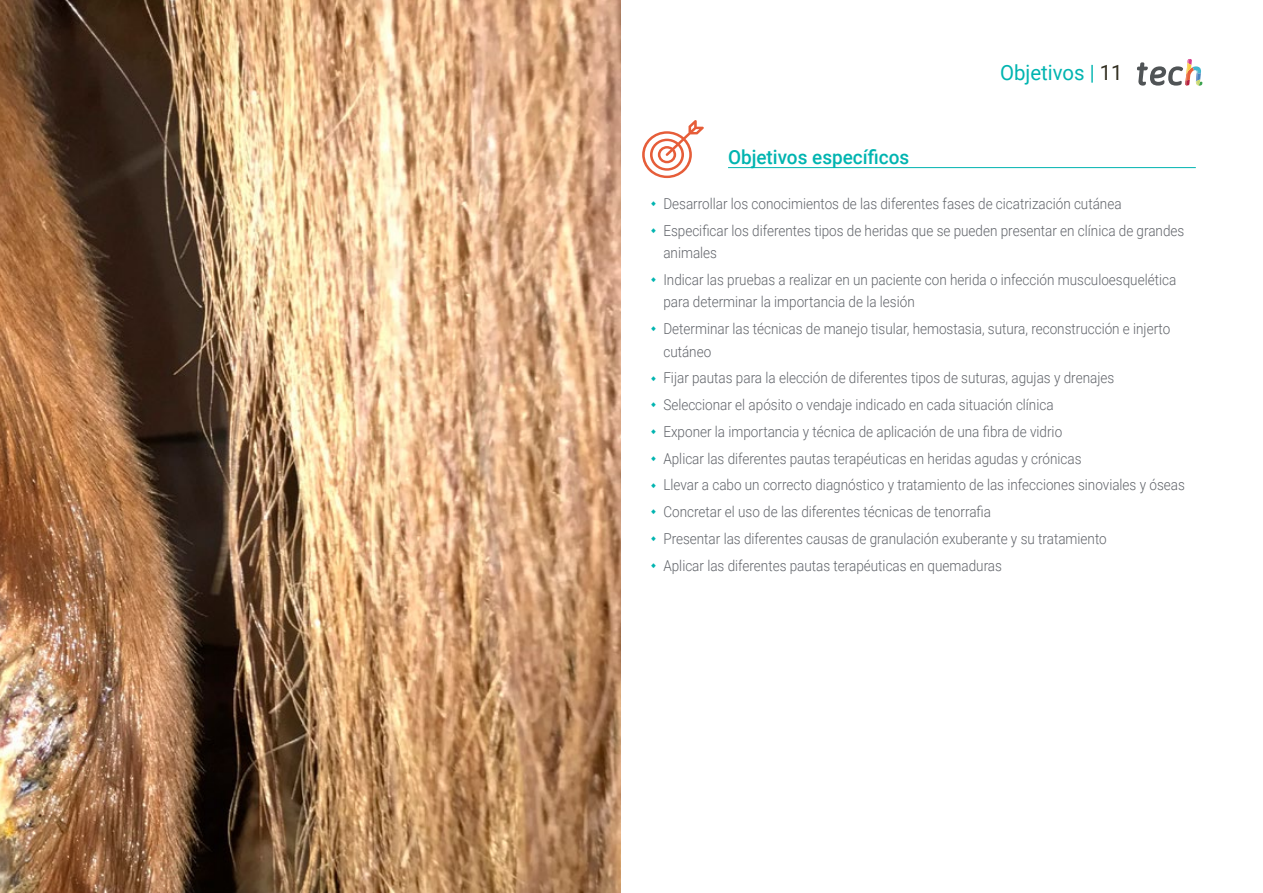
<style>
.page{position:relative;width:1263px;height:893px;background:#fff}
.page>*{position:absolute;margin:0;border:0;box-sizing:border-box;transform-origin:0 0}
.t1{font:21px "Roboto";color:#00b4b0}
.t2{font:500 19.5px "Roboto";color:#00b4b0}
.t3{font:300 15px/26.7px "Roboto";color:#61646a;scale:.9 1}
.s1{color:#312e20}
</style>
<div class="page">
<img style="left:0;top:0;width:621px;height:893px">
<svg style="left:1137px;top:59px;width:65px;height:27px"></svg>
<hr style="left:728px;top:167px;width:468px;height:1px;background:#00b4b0">
<svg style="left:642px;top:120px;width:62px;height:58px"></svg>
<h2 class="t2" style="left:728px;top:143px;width:183px">Objetivos específicos</h2>
<h1 class="t1" style="left:1000px;top:57px;width:124px">Objetivos | <span class="s1">11</span></h1>
<p class="t3" style="left:663px;top:190px;width:580px">Desarrollar los conocimientos de las diferentes fases de cicatrización cutánea<br>Especificar los diferentes tipos de heridas que se pueden presentar en clínica de grandes</p>
<p class="t3" style="left:663px;top:239px;width:571px">animales<br>Indicar las pruebas a realizar en un paciente con herida o infección musculoesquelética</p>
<p class="t3" style="left:663px;top:288px;width:565px">para determinar la importancia de la lesión<br>Determinar las técnicas de manejo tisular, hemostasia, sutura, reconstrucción e injerto</p>
<p class="t3" style="left:663px;top:337px;width:581px">cutáneo<br>Fijar pautas para la elección de diferentes tipos de suturas, agujas y drenajes Seleccionar el apósito o vendaje indicado en cada situación clínica<br>Exponer la importancia y técnica de aplicación de una fibra de vidrio<br>Aplicar las diferentes pautas terapéuticas en heridas agudas y crónicas<br>Llevar a cabo un correcto diagnóstico y tratamiento de las infecciones sinoviales y óseas Concretar el uso de las diferentes técnicas de tenorrafia<br>Presentar las diferentes causas de granulación exuberante y su tratamiento<br>Aplicar las diferentes pautas terapéuticas en quemaduras</p>
</div>
